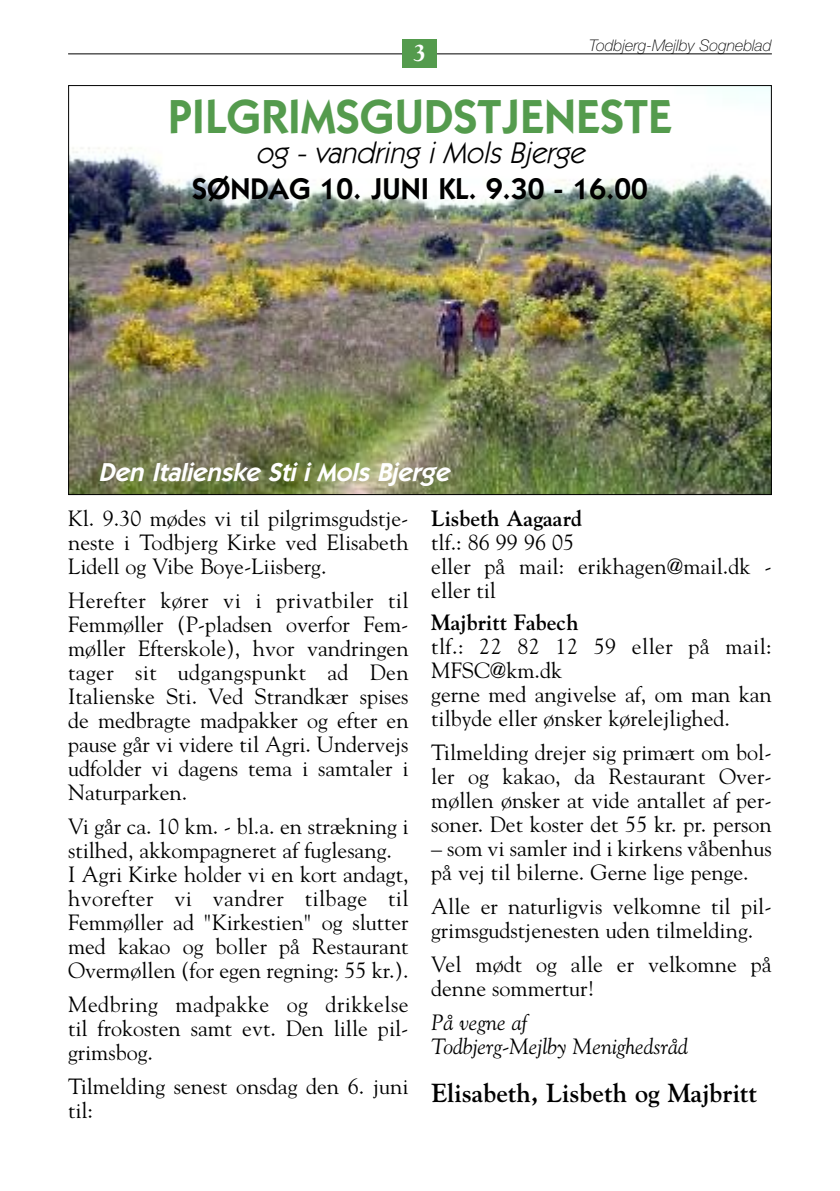
<style>
.page{position:relative;width:840px;height:1191px;background:#fff}
.page>*{position:absolute;margin:0;border:0;box-sizing:border-box;transform-origin:0 0}
.t1{font:600 48px "Itc Kabel";color:#549b4d}
.t2{font:600 30px "Itc Kabel";color:#000}
.t3{font:italic 30px "Itc Kabel";color:#000}
.t4{font:700 26px "Goudy";color:#000}
.t5{font:italic 600 26px "Itc Kabel";color:#fff}
.t6{font:800 24px "Goudy";color:#fff}
.t7{font:22px/24px "Goudy";color:#000}
.t8{font:italic 22px/24px "Goudy";color:#000}
.t9{font:700 22px "Goudy";color:#000}
.t10{font:italic 100 16px "Helvetica Neue";color:#000}
</style>
<div class="page">
<hr style="left:68px;top:54px;width:703px;height:1px;background:#000">
<div style="left:403px;top:40px;width:34px;height:28px;background:#549b4d"></div>
<img style="left:70px;top:87px;width:699px;height:406px">
<p class="t6" style="left:413px;top:43px;width:15px">3</p>
<p class="t10" style="left:589px;top:40px;width:184px">Todbjerg-Mejlby Sogneblad</p>
<h1 class="t1" style="left:168px;top:100px;width:505px">PILGRIMSGUDSTJENESTE</h1>
<h2 class="t3" style="left:256px;top:141px;width:335px">og - vandring i Mols Bjerge</h2>
<h2 class="t2" style="left:192px;top:178px;width:457px">SØNDAG 10. JUNI KL. 9.30 - 16.00</h2>
<p class="t5" style="left:98px;top:463px;width:357px">Den Italienske Sti i Mols Bjerge</p>
<p class="t7" style="left:68px;top:506px;width:342px;text-align:justify">Kl. 9.30 mødes vi til pilgrimsgudstje&shy;neste i Todbjerg Kirke ved Elisabeth Lidell og Vibe Boye-Liisberg.</p>
<p class="t7" style="left:68px;top:588px;width:342px;text-align:justify">Herefter kører vi i privatbiler til Femmøller (P-pladsen overfor Fem&shy;møller Efterskole), hvor vandringen tager sit udgangspunkt ad Den Italienske Sti. Ved Strandkær spises de medbragte madpakker og efter en pause går vi videre til Agri. Undervejs udfolder vi dagens tema i samtaler i Naturparken.</p>
<p class="t7" style="left:68px;top:814px;width:342px">Vi går ca. 10 km. - bl.a. en strækning i stilhed, akkompagneret af fuglesang.<br>I Agri Kirke holder vi en kort andagt, hvorefter vi vandrer tilbage til Femmøller ad "Kirkestien" og slutter med kakao og boller på Restaurant Overmøllen (for egen regning: 55 kr.).</p>
<p class="t7" style="left:68px;top:992px;width:342px;text-align:justify">Medbring madpakke og drikkelse til frokosten samt evt. Den lille pil&shy;grimsbog.</p>
<p class="t7" style="left:68px;top:1074px;width:342px">Tilmelding senest onsdag den 6. juni til:</p>
<p class="t9" style="left:431px;top:505px;width:152px">Lisbeth Aagaard</p>
<p class="t7" style="left:431px;top:530px;width:342px">tlf.: 86 99 96 05<br>eller på mail: erikhagen@mail.dk - eller til</p>
<p class="t9" style="left:431px;top:609px;width:149px">Majbritt Fabech</p>
<p class="t7" style="left:431px;top:634px;width:342px">tlf.: 22 82 12 59 eller på mail:<br>MFSC@km.dk<br>gerne med angivelse af, om man kan tilbyde eller ønsker kørelejlighed.</p>
<p class="t7" style="left:431px;top:740px;width:342px;text-align:justify">Tilmelding drejer sig primært om bol&shy;ler og kakao, da Restaurant Over&shy;møllen ønsker at vide antallet af per&shy;soner. Det koster det 55 kr. pr. person</p>
<p class="t7" style="left:431px;top:836px;width:342px">– som vi samler ind i kirkens våbenhus på vej til bilerne. Gerne lige penge.</p>
<p class="t7" style="left:431px;top:894px;width:342px">Alle er naturligvis velkomne til pil&shy;grimsgudstjenesten uden tilmelding.</p>
<p class="t7" style="left:431px;top:952px;width:342px">Vel mødt og alle er velkomne på denne sommertur!</p>
<p class="t8" style="left:431px;top:1010px;width:258px">På vegne af<br>Todbjerg-Mejlby Menighedsråd</p>
<p class="t4" style="left:431px;top:1077px;width:327px">Elisabeth, Lisbeth og Majbritt</p>
</div>
